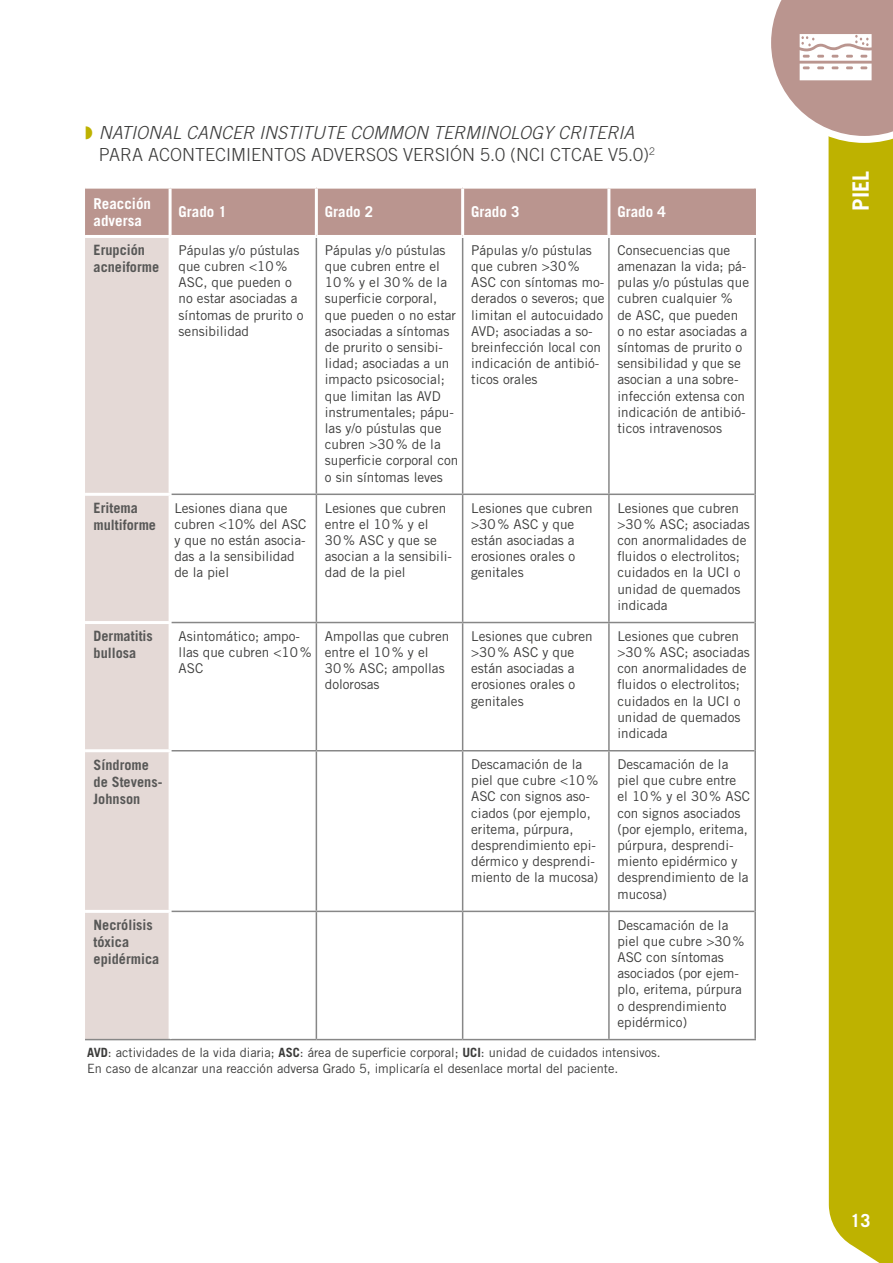
<style>
.page{position:relative;width:893px;height:1263px;background:#fff}
.page>*{position:absolute;margin:0;border:0;box-sizing:border-box;transform-origin:0 0}
.t1{font:700 22.5px "Trade Gothic LT Std";color:#fff}
.t2{font:300 18px/21.6px "Trade Gothic LT Std";color:#3c3c3b}
.t3{font:700 18px "Trade Gothic LT Std";color:#fff}
.t4{font:700 15px/17.2px "Trade Gothic LT Std";color:#fff}
.t5{font:700 14.25px/17.1px "Trade Gothic LT Std";color:#575756}
.t6{font:13.5px/16.2px "Trade Gothic LT Std";color:#3c3c3b}
.t7{font:12.75px/15.3px "Trade Gothic LT Std";color:#3c3c3b}
.s1{color:#beb200}
.s2{font-style:italic}
.s3{font-weight:700}
</style>
<div class="page">
<div style="left:828px;top:143px;width:65px;height:1120px;background:#beb200"></div>
<svg style="left:771px;top:0;width:122px;height:143px"></svg>
<div style="left:85px;top:189px;width:669px;height:46px;background:#ba958f"></div>
<div style="left:85px;top:238px;width:84px;height:801px;background:#e4d9d6"></div>
<hr style="left:169px;top:189px;width:3px;height:46px;background:#fff">
<hr style="left:315px;top:189px;width:3px;height:46px;background:#fff">
<hr style="left:461px;top:189px;width:3px;height:46px;background:#fff">
<hr style="left:607px;top:189px;width:3px;height:46px;background:#fff">
<hr style="left:85px;top:493px;width:87px;height:3px;background:#fff">
<hr style="left:85px;top:621px;width:87px;height:3px;background:#fff">
<hr style="left:85px;top:749px;width:87px;height:3px;background:#fff">
<hr style="left:85px;top:910px;width:87px;height:3px;background:#fff">
<hr style="left:316px;top:238px;width:1px;height:255px;background:#878787">
<hr style="left:462px;top:238px;width:1px;height:255px;background:#878787">
<hr style="left:608px;top:238px;width:2px;height:255px;background:#878787">
<hr style="left:316px;top:495px;width:1px;height:127px;background:#878787">
<hr style="left:462px;top:495px;width:1px;height:127px;background:#878787">
<hr style="left:608px;top:495px;width:2px;height:127px;background:#878787">
<hr style="left:316px;top:623px;width:1px;height:127px;background:#878787">
<hr style="left:462px;top:623px;width:1px;height:127px;background:#878787">
<hr style="left:608px;top:623px;width:2px;height:127px;background:#878787">
<hr style="left:316px;top:751px;width:1px;height:160px;background:#878787">
<hr style="left:462px;top:751px;width:1px;height:160px;background:#878787">
<hr style="left:608px;top:751px;width:2px;height:160px;background:#878787">
<hr style="left:316px;top:912px;width:1px;height:127px;background:#878787">
<hr style="left:462px;top:912px;width:1px;height:127px;background:#878787">
<hr style="left:608px;top:912px;width:2px;height:127px;background:#878787">
<hr style="left:170px;top:1039px;width:146px;height:1px;background:#878787">
<hr style="left:754px;top:238px;width:2px;height:256px;background:#878787">
<hr style="left:754px;top:494px;width:2px;height:128px;background:#878787">
<hr style="left:754px;top:622px;width:2px;height:129px;background:#878787">
<hr style="left:754px;top:751px;width:2px;height:160px;background:#878787">
<hr style="left:754px;top:911px;width:2px;height:128px;background:#878787">
<hr style="left:316px;top:1039px;width:147px;height:1px;background:#878787">
<hr style="left:463px;top:1039px;width:146px;height:1px;background:#878787">
<hr style="left:609px;top:1039px;width:147px;height:1px;background:#878787">
<hr style="left:85px;top:1039px;width:85px;height:1px;background:#878787">
<hr style="left:172px;top:911px;width:144px;height:1px;background:#878787">
<hr style="left:316px;top:911px;width:147px;height:1px;background:#878787">
<hr style="left:463px;top:911px;width:146px;height:1px;background:#878787">
<hr style="left:609px;top:911px;width:145px;height:1px;background:#878787">
<hr style="left:172px;top:493px;width:144px;height:2px;background:#878787">
<hr style="left:316px;top:493px;width:147px;height:2px;background:#878787">
<hr style="left:463px;top:493px;width:146px;height:2px;background:#878787">
<hr style="left:609px;top:493px;width:145px;height:2px;background:#878787">
<hr style="left:172px;top:622px;width:144px;height:1px;background:#878787">
<hr style="left:316px;top:622px;width:147px;height:1px;background:#878787">
<hr style="left:463px;top:622px;width:146px;height:1px;background:#878787">
<hr style="left:609px;top:622px;width:145px;height:1px;background:#878787">
<hr style="left:172px;top:750px;width:144px;height:1px;background:#878787">
<hr style="left:316px;top:750px;width:147px;height:1px;background:#878787">
<hr style="left:463px;top:750px;width:146px;height:1px;background:#878787">
<hr style="left:609px;top:750px;width:145px;height:1px;background:#878787">
<hr style="left:754px;top:189px;width:2px;height:46px;background:#ba958f">
<h2 class="t2" style="left:99px;top:122px;width:558px;text-indent:-14px"><span class="s1">◗</span> <span class="s2">NATIONAL CANCER INSTITUTE COMMON TERMINOLOGY CRITERIA<br></span>PARA ACONTECIMIENTOS ADVERSOS VERSIÓN 5.0 (NCI CTCAE V5.0)<sup>2</sup></h2>
<p class="t4" style="left:94px;top:194px;width:59px">Reacción adversa</p>
<p class="t4" style="left:179px;top:203px;width:50px">Grado 1</p>
<p class="t4" style="left:325px;top:203px;width:50px">Grado 2</p>
<p class="t4" style="left:471px;top:203px;width:50px">Grado 3</p>
<p class="t4" style="left:617px;top:203px;width:50px">Grado 4</p>
<p class="t5" style="left:94px;top:241px;width:67px">Erupción acneiforme</p>
<p class="t6" style="left:179px;top:242px;width:126px">Pápulas y/o pústulas que cubren &lt;10%<br>ASC, que pueden o no estar asociadas a síntomas de prurito o sensibilidad</p>
<p class="t6" style="left:325px;top:242px;width:135px">Pápulas y/o pústulas que cubren entre el<br>10% y el 30% de la superficie corporal, que pueden o no estar asociadas a síntomas de prurito o sensibi&shy;lidad; asociadas a un impacto psicosocial; que limitan las AVD instrumentales; pápu&shy;las y/o pústulas que cubren &gt;30% de la superficie corporal con o sin síntomas leves</p>
<p class="t6" style="left:471px;top:242px;width:135px">Pápulas y/o pústulas que cubren &gt;30%<br>ASC con síntomas mo&shy;derados o severos; que limitan el autocuidado<br>AVD; asociadas a so&shy;breinfección local con indicación de antibió&shy;ticos orales</p>
<p class="t6" style="left:617px;top:242px;width:133px">Consecuencias que amenazan la vida; pá&shy;pulas y/o pústulas que cubren cualquier % de ASC, que pueden<br>o no estar asociadas a síntomas de prurito o sensibilidad y que se asocian a una sobre&shy;infección extensa con indicación de antibió&shy;ticos intravenosos</p>
<p class="t5" style="left:94px;top:499px;width:64px">Eritema multiforme</p>
<p class="t6" style="left:174px;top:499px;width:134px">Lesiones diana que cubren &lt;10% del ASC y que no están asocia&shy;das a la sensibilidad de la piel</p>
<p class="t6" style="left:325px;top:499px;width:129px">Lesiones que cubren entre el 10% y el<br>30% ASC y que se asocian a la sensibili&shy;dad de la piel</p>
<p class="t6" style="left:471px;top:499px;width:123px">Lesiones que cubren &gt;30% ASC y que están asociadas a erosiones orales o genitales</p>
<p class="t6" style="left:617px;top:499px;width:134px">Lesiones que cubren &gt;30% ASC; asociadas con anormalidades de fluidos o electrolitos; cuidados en la UCI o unidad de quemados indicada</p>
<p class="t5" style="left:94px;top:627px;width:61px">Dermatitis bullosa</p>
<p class="t6" style="left:179px;top:628px;width:135px">Asintomático; ampo&shy;llas que cubren &lt;10%<br>ASC</p>
<p class="t6" style="left:325px;top:628px;width:126px">Ampollas que cubren entre el 10% y el<br>30% ASC; ampollas dolorosas</p>
<p class="t6" style="left:471px;top:628px;width:123px">Lesiones que cubren &gt;30% ASC y que están asociadas a erosiones orales o genitales</p>
<p class="t6" style="left:617px;top:628px;width:134px">Lesiones que cubren &gt;30% ASC; asociadas con anormalidades de fluidos o electrolitos; cuidados en la UCI o unidad de quemados indicada</p>
<p class="t5" style="left:94px;top:756px;width:70px">Síndrome de Stevens-<br>Johnson</p>
<p class="t6" style="left:471px;top:756px;width:129px">Descamación de la piel que cubre &lt;10%<br>ASC con signos aso&shy;ciados (por ejemplo, eritema, púrpura, desprendimiento epi&shy;dérmico y desprendi&shy;miento de la mucosa)</p>
<p class="t6" style="left:617px;top:756px;width:134px">Descamación de la piel que cubre entre el 10% y el 30% ASC con signos asociados (por ejemplo, eritema, púrpura, desprendi&shy;miento epidérmico y desprendimiento de la mucosa)</p>
<p class="t5" style="left:94px;top:916px;width:67px">Necrólisis tóxica epidérmica</p>
<p class="t6" style="left:617px;top:916px;width:129px">Descamación de la piel que cubre &gt;30%<br>ASC con síntomas asociados (por ejem&shy;plo, eritema, púrpura o desprendimiento epidérmico)</p>
<p class="t7" style="left:87px;top:1045px;width:575px"><span class="s3">AVD</span>: actividades de la vida diaria; <span class="s3">ASC</span>: área de superficie corporal; <span class="s3">UCI</span>: unidad de cuidados intensivos.<br>En caso de alcanzar una reacción adversa Grado 5, implicaría el desenlace mortal del paciente.</p>
<h1 class="t1" style="left:847px;top:211px;width:42px;rotate:-90deg">PIEL</h1>
<h2 class="t3" style="left:851px;top:1209px;width:22px">13</h2>
</div>
